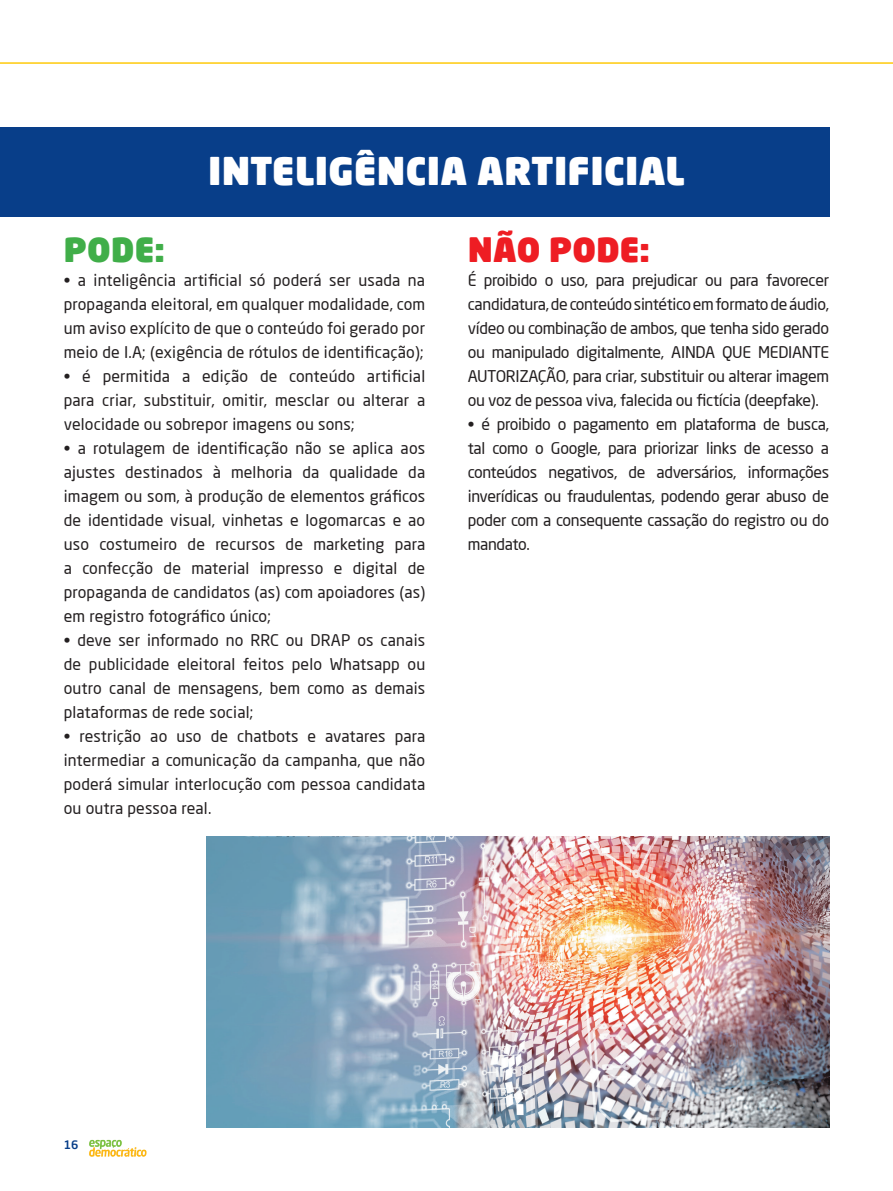
<style>
.page{position:relative;width:893px;height:1191px;background:#fff}
.page>*{position:absolute;margin:0;border:0;box-sizing:border-box;transform-origin:0 0}
.t1{font:900 37.5px "Neo Sans Pro";letter-spacing:.01em;color:#fff}
.t2{font:900 33px "Neo Sans Pro";letter-spacing:.01em;color:#ee1d23}
.t3{font:900 33px "Neo Sans Pro";color:#40ae49}
.t4{font:15.9px/24px "Neo Sans Pro";letter-spacing:.01em;color:#231f20;text-align:justify}
.t5{font:500 11.55px "Neo Sans Pro";color:#083e89}
</style>
<div class="page">
<img style="left:89px;top:1139px;width:58px;height:17px">
<hr style="left:0;top:62px;width:893px;height:2px;background:#feca0a">
<div style="left:0;top:128px;width:829px;height:89px;background:#083e89"></div>
<img style="left:206px;top:836px;width:623px;height:291px">
<p class="t1" style="left:208px;top:146px;width:478px">INTELIGÊNCIA ARTIFICIAL</p>
<p class="t3" style="left:64px;top:228px;width:102px">PODE:</p>
<p class="t4" style="left:64px;top:268px;width:363px">• a inteligência artificial só poderá ser usada na propaganda eleitoral, em qualquer modalidade, com um aviso explícito de que o conteúdo foi gerado por meio de I.A; (exigência de rótulos de identificação);</p>
<p class="t4" style="left:64px;top:364px;width:363px">• é permitida a edição de conteúdo artificial para criar, substituir, omitir, mesclar ou alterar a velocidade ou sobrepor imagens ou sons;</p>
<p class="t4" style="left:64px;top:436px;width:363px">• a rotulagem de identificação não se aplica aos ajustes destinados à melhoria da qualidade da imagem ou som, à produção de elementos gráficos de identidade visual, vinhetas e logomarcas e ao uso costumeiro de recursos de marketing para a confecção de material impresso e digital de propaganda de candidatos (as) com apoiadores (as) em registro fotográfico único;</p>
<p class="t4" style="left:64px;top:628px;width:363px">• deve ser informado no RRC ou DRAP os canais de publicidade eleitoral feitos pelo Whatsapp ou outro canal de mensagens, bem como as demais plataformas de rede social;</p>
<p class="t4" style="left:64px;top:724px;width:363px">• restrição ao uso de chatbots e avatares para intermediar a comunicação da campanha, que não poderá simular interlocução com pessoa candidata ou outra pessoa real.</p>
<p class="t2" style="left:468px;top:228px;width:183px">NÃO PODE:</p>
<p class="t4" style="left:468px;top:268px;width:363px">É proibido o uso, para prejudicar ou para favorecer candidatura, de conteúdo sintético em formato de áudio, vídeo ou combinação de ambos, que tenha sido gerado ou manipulado digitalmente, AINDA QUE MEDIANTE AUTORIZAÇÃO, para criar, substituir ou alterar imagem ou voz de pessoa viva, falecida ou fictícia (deepfake).</p>
<p class="t4" style="left:468px;top:412px;width:363px">• é proibido o pagamento em plataforma de busca, tal como o Google, para priorizar links de acesso a conteúdos negativos, de adversários, informações inverídicas ou fraudulentas, podendo gerar abuso de poder com a consequente cassação do registro ou do mandato.</p>
<p class="t5" style="left:64px;top:1137px;width:16px">16</p>
</div>
